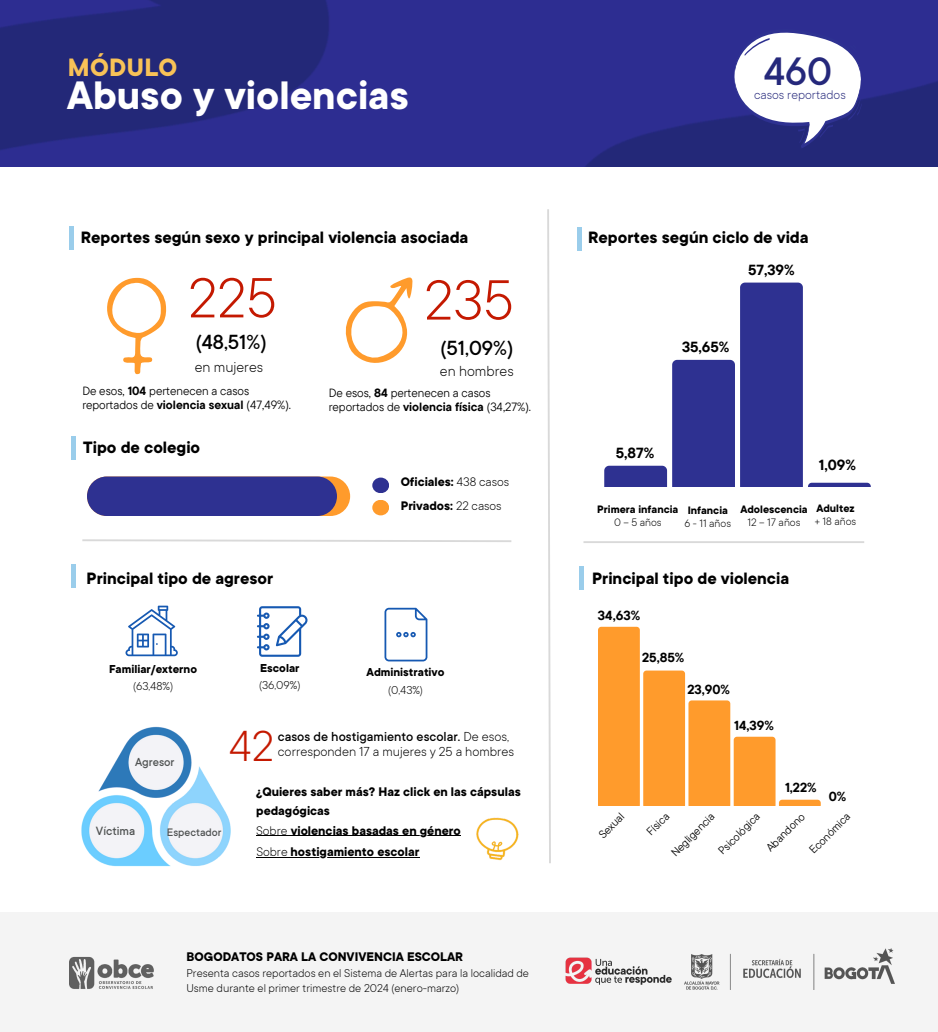
<style>
.page{position:relative;width:938px;height:1032px;background:#fff}
.page>*{position:absolute;margin:0;border:0;box-sizing:border-box;transform-origin:0 0}
.t1{font:300 62.38px "TT Commons";color:#c41901}
.t2{font:300 47.88px "TT Commons";color:#c41901}
.t3{font:700 43.75px "TT Commons";color:#fff}
.t4{font:500 43.75px "TT Commons";color:#25287b}
.t5{font:700 27.62px "TT Commons";letter-spacing:.015em;color:#f8c257}
.t6{font:500 22.56px "TT Commons";color:#000}
.t7{font:700 18.12px "TT Commons";color:#000}
.t8{font:300 16.06px "TT Commons";color:#000}
.t9{font:700 14.62px "TT Commons Pro";color:#000}
.t10{font:300 14.38px/15px "TT Commons";color:#000}
.t11{font:700 13.75px/19.2px "TT Commons";color:#000}
.t12{font:300 13.75px "TT Commons";color:#25287b}
.t13{font:700 13.69px "TT Commons";color:#000}
.t14{font:500 13.19px "TT Commons";letter-spacing:-.005em;color:#4f5252}
.t15{font:700 13.12px "TT Commons Pro";color:#000}
.t16{font:700 13.06px "TT Commons Pro";color:#000}
.t17{font:500 12.81px "TT Commons";letter-spacing:-.005em;color:#4f5252}
.t18{font:700 12.69px "TT Commons";color:#000}
.t19{font:300 12.69px "TT Commons";color:#000}
.t20{font:300 12.5px/15px "TT Commons";color:#000}
.t21{font:500 11.94px "TT Commons";letter-spacing:-.005em;color:#4f5252}
.t22{font:11.88px/14.1px "TT Commons Pro";color:#000}
.t23{font:700 11.88px "TT Commons";color:#000}
.t24{font:300 11.88px "TT Commons";color:#000}
.t25{font:11.06px "TT Commons Pro";color:#000}
.s1{font-weight:700}
.s2{font-weight:300}
.s3{font-weight:500}
</style>
<div class="page">
<img style="left:0;top:0;width:938px;height:167px">
<svg style="left:732px;top:27px;width:131px;height:121px"></svg>
<svg style="left:384px;top:607px;width:43px;height:54px"></svg>
<svg style="left:598px;top:626px;width:222px;height:178px"></svg>
<svg style="left:345px;top:277px;width:68px;height:86px"></svg>
<svg style="left:107px;top:278px;width:59px;height:96px"></svg>
<div style="left:372px;top:477px;width:17px;height:16px;background:#2e3191;border-radius:50%"></div>
<div style="left:372px;top:499px;width:17px;height:16px;background:#ff9b2c;border-radius:50%"></div>
<div style="left:69px;top:226px;width:5px;height:24px;background:#9acdeb"></div>
<svg style="left:82px;top:539px;width:430px;height:3px"></svg>
<div style="left:579px;top:566px;width:5px;height:24px;background:#9acdeb"></div>
<hr style="left:583px;top:541px;width:281px;height:2px;background:#d9d9d9">
<svg style="left:125px;top:605px;width:53px;height:51px"></svg>
<svg style="left:257px;top:606px;width:50px;height:50px"></svg>
<div style="left:577px;top:227px;width:5px;height:23px;background:#9acdeb"></div>
<hr style="left:72px;top:564px;width:4px;height:23px;background:#9acdeb">
<hr style="left:72px;top:436px;width:4px;height:23px;background:#9acdeb">
<img style="left:81px;top:726px;width:150px;height:141px">
<hr style="left:256px;top:835px;width:31px;height:1px;background:#000">
<hr style="left:287px;top:835px;width:174px;height:1px;background:#000">
<img style="left:476px;top:817px;width:43px;height:44px">
<hr style="left:256px;top:857px;width:34px;height:1px;background:#000">
<hr style="left:290px;top:857px;width:129px;height:1px;background:#000">
<div style="left:0;top:912px;width:937px;height:119px;background:#f4f4f4"></div>
<img style="left:565px;top:957px;width:107px;height:28px">
<img style="left:684px;top:948px;width:210px;height:41px">
<img style="left:69px;top:956px;width:84px;height:33px">
<svg style="left:547px;top:209px;width:4px;height:654px"></svg>
<div style="left:87px;top:476px;width:263px;height:40px;background:#ff9b2c;border-radius:20px"></div>
<div style="left:87px;top:476px;width:250px;height:40px;background:#2e3191;border-radius:20px"></div>
<svg style="left:604px;top:282px;width:198px;height:204px"></svg>
<svg style="left:808px;top:482px;width:62px;height:4px"></svg>
<p class="t5" style="left:68px;top:54px;width:111px">MÓDULO</p>
<h5 class="t3" style="left:67px;top:74px;width:343px">Abuso y violencias</h5>
<h5 class="t7" style="left:81px;top:228px;width:389px">Reportes según sexo y principal violencia asociada</h5>
<p class="t1" style="left:188px;top:268px;width:90px">225</p>
<p class="t1" style="left:424px;top:270px;width:91px">235</p>
<p class="t6" style="left:196px;top:331px;width:72px">(48,51%)</p>
<p class="t6" style="left:440px;top:337px;width:74px">(51,09%)</p>
<p class="t22" style="left:82px;top:384px;width:210px">De esos, <span class="s1">104</span> pertenecen a casos reportados de <span class="s1">violencia sexual</span> (47,49%).</p>
<p class="t22" style="left:329px;top:386px;width:204px">De esos, <span class="s1">84</span> pertenecen a casos reportados de <span class="s1">violencia física</span> (34,27%).</p>
<p class="t7" style="left:83px;top:439px;width:118px">Tipo de colegio</p>
<p class="t8" style="left:195px;top:359px;width:70px">en mujeres</p>
<p class="t8" style="left:440px;top:363px;width:75px">en hombres</p>
<p class="t7" style="left:87px;top:569px;width:188px">Principal tipo de agresor</p>
<h3 class="t13" style="left:400px;top:475px;width:110px">Oficiales: <span class="s2">438 casos</span></h3>
<h2 class="t13" style="left:400px;top:499px;width:102px">Privados: <span class="s2">22 casos</span></h2>
<p class="t18" style="left:109px;top:662px;width:90px">Familiar/externo</p>
<h2 class="t19" style="left:133px;top:679px;width:42px">(63,48%)</h2>
<p class="t17" style="left:135px;top:755px;width:41px">Agresor</p>
<p class="t18" style="left:260px;top:661px;width:41px">Escolar</p>
<h5 class="t19" style="left:259px;top:679px;width:43px">(36,09%)</h5>
<p class="t2" style="left:229px;top:723px;width:47px">42</p>
<p class="t18" style="left:366px;top:666px;width:79px">Administrativo</p>
<p class="t19" style="left:388px;top:683px;width:36px">(0,43%)</p>
<p class="t10" style="left:278px;top:729px;width:238px"><span class="s3">casos de hostigamiento escolar.</span> De esos, corresponden 17 a mujeres y 25 a hombres</p>
<h4 class="t11" style="left:256px;top:782px;width:266px">¿Quieres saber más? Haz click en las cápsulas pedagógicas</h4>
<h4 class="t14" style="left:96px;top:824px;width:41px">Víctima</h4>
<p class="t21" style="left:167px;top:826px;width:56px">Espectador</p>
<p class="t11" style="left:256px;top:820px;width:206px"><span class="s2">Sobre</span> violencias basadas en género</p>
<p class="t11" style="left:256px;top:842px;width:164px"><span class="s2">Sobre</span> hostigamiento escolar</p>
<p class="t11" style="left:186px;top:947px;width:278px">BOGODATOS PARA LA CONVIVENCIA ESCOLAR</p>
<p class="t20" style="left:186px;top:965px;width:344px">Presenta casos reportados en el Sistema de Alertas para la localidad de<br>Usme durante el primer trimestre de 2024 (enero-marzo)</p>
<p class="t4" style="left:763px;top:51px;width:70px">460</p>
<p class="t12" style="left:754px;top:88px;width:93px">casos reportados</p>
<p class="t7" style="left:588px;top:228px;width:222px">Reportes según ciclo de vida</p>
<p class="t9" style="left:748px;top:261px;width:48px">57,39%</p>
<p class="t9" style="left:682px;top:338px;width:49px">35,65%</p>
<p class="t9" style="left:616px;top:443px;width:40px">5,87%</p>
<p class="t9" style="left:818px;top:455px;width:39px">1,09%</p>
<h6 class="t23" style="left:597px;top:503px;width:82px">Primera infancia</h6>
<h6 class="t24" style="left:614px;top:516px;width:49px">0–5años</h6>
<h6 class="t23" style="left:687px;top:504px;width:42px">Infancia</h6>
<h6 class="t24" style="left:684px;top:517px;width:48px">6 - 11 años</h6>
<p class="t23" style="left:740px;top:503px;width:69px">Adolescencia</p>
<p class="t24" style="left:747px;top:517px;width:54px">12 – 17 años</p>
<p class="t23" style="left:816px;top:502px;width:40px">Adultez</p>
<p class="t24" style="left:814px;top:515px;width:43px">+ 18 años</p>
<p class="t7" style="left:592px;top:569px;width:199px">Principal tipo de violencia</p>
<p class="t15" style="left:598px;top:606px;width:44px">34,63%</p>
<p class="t16" style="left:642px;top:648px;width:44px">25,85%</p>
<p class="t16" style="left:687px;top:680px;width:44px">23,90%</p>
<p class="t16" style="left:734px;top:716px;width:41px">14,39%</p>
<h5 class="t16" style="left:785px;top:779px;width:33px">1,22%</h5>
<p class="t16" style="left:828px;top:788px;width:19px">0%</p>
<p class="t25" style="left:595px;top:830px;width:32px;rotate:-45deg">Sexual</p>
<p class="t25" style="left:643px;top:828px;width:28px;rotate:-45deg">Física</p>
<p class="t25" style="left:668px;top:849px;width:58px;rotate:-45deg">Negligencia</p>
<p class="t25" style="left:715px;top:847px;width:55px;rotate:-45deg">Psicológica</p>
<p class="t25" style="left:763px;top:844px;width:51px;rotate:-45deg">Abandono</p>
<p class="t25" style="left:806px;top:846px;width:54px;rotate:-45deg">Económica</p>
</div>
